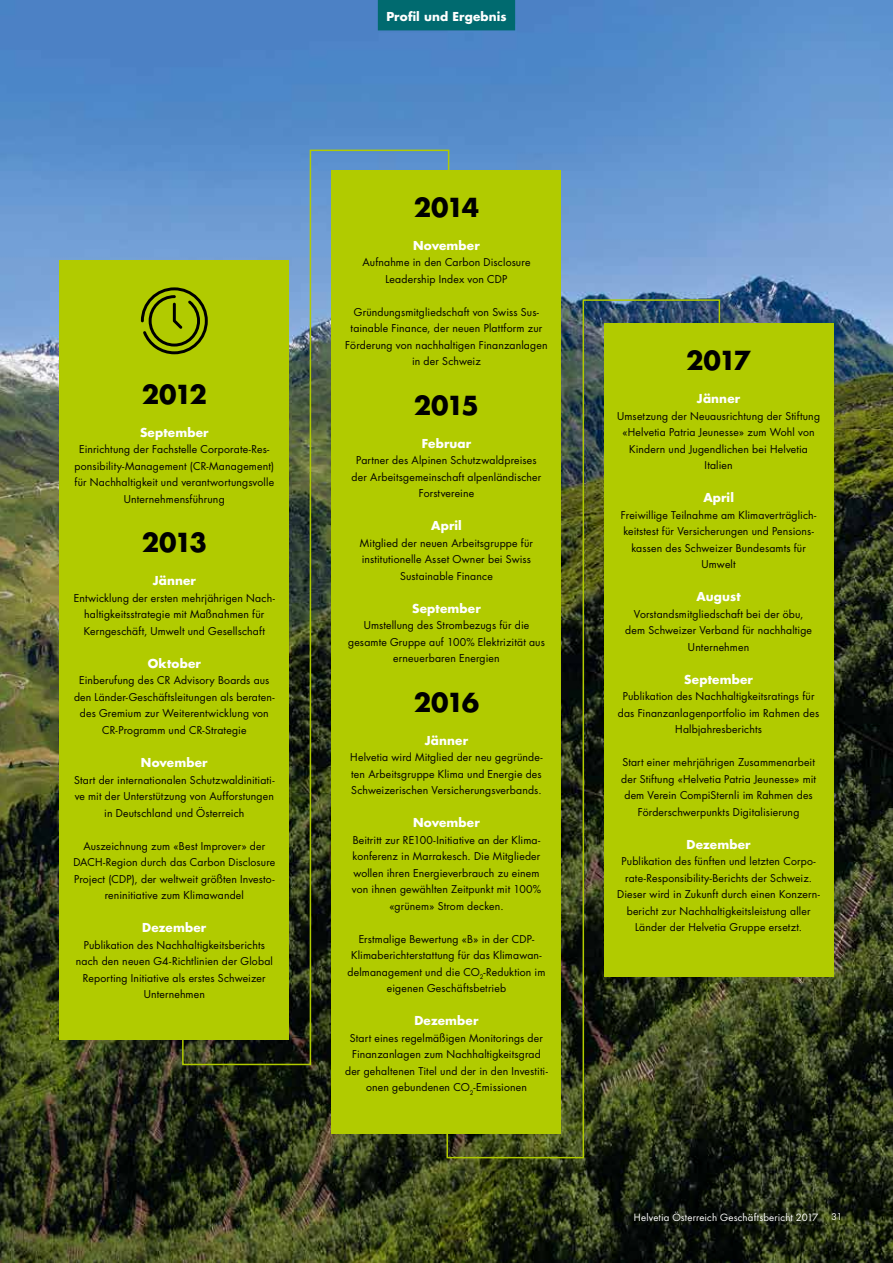
<style>
.page{position:relative;width:893px;height:1263px;background:#fff}
.page>*{position:absolute;margin:0;border:0;box-sizing:border-box;transform-origin:0 0}
.t1{font:700 25.5px "Futura Std";letter-spacing:-.085em;color:#000}
.t2{font:700 12px "Futura Std";letter-spacing:.015em;color:#fff}
.t3{font:10.5px/16.5px "Futura Std";letter-spacing:.015em;color:#000;text-align:center}
.t4{font:9.75px "Futura Std";letter-spacing:.015em;color:#fff}
.t5{font:9px "Futura Std";color:#fff}
</style>
<div class="page">
<img style="left:0;top:0;width:893px;height:1263px">
<svg style="left:181px;top:149px;width:269px;height:917px;background:#4c6465"></svg>
<img style="left:446px;top:299px;width:275px;height:860px">
<div style="left:604px;top:324px;width:229px;height:653px;background:#b1cb00"></div>
<div style="left:332px;top:170px;width:229px;height:963px;background:#b1cb00"></div>
<div style="left:60px;top:261px;width:229px;height:779px;background:#b1cb00"></div>
<svg style="left:141px;top:287px;width:67px;height:67px"></svg>
<div style="left:378px;top:0;width:137px;height:30px;background:#006a6f"></div>
<h1 class="t1" style="left:142px;top:377px;width:67px">2012</h1>
<p class="t2" style="left:140px;top:424px;width:70px">September</p>
<p class="t3" style="left:75px;top:441px;width:201px">Einrichtung der Fachstelle Corporate-Res&shy;ponsibility-Management (CR-Management) für Nachhaltigkeit und verantwortungsvolle Unternehmensführung</p>
<h1 class="t1" style="left:142px;top:526px;width:67px">2013</h1>
<p class="t2" style="left:153px;top:573px;width:45px">Jänner</p>
<p class="t3" style="left:74px;top:590px;width:203px">Entwicklung der ersten mehrjährigen Nach&shy;haltigkeitsstrategie mit Maßnahmen für<br>Kerngeschäft, Umwelt und Gesellschaft</p>
<p class="t2" style="left:148px;top:655px;width:55px">Oktober</p>
<p class="t3" style="left:74px;top:672px;width:202px">Einberufung des CR Advisory Boards aus den Länder-Geschäftsleitungen als beraten&shy;des Gremium zur Weiterentwicklung von CR-Programm und CR-Strategie</p>
<p class="t2" style="left:141px;top:754px;width:68px">November</p>
<p class="t3" style="left:74px;top:771px;width:202px">Start der internationalen Schutzwaldinitiati&shy;ve mit der Unterstützung von Aufforstungen in Deutschland und Österreich</p>
<p class="t3" style="left:73px;top:837px;width:203px">Auszeichnung zum «Best Improver» der DACH-Region durch das Carbon Disclosure Project (CDP), der weltweit größten Investo&shy;reninitiative zum Klimawandel</p>
<p class="t2" style="left:142px;top:919px;width:66px">Dezember</p>
<p class="t3" style="left:76px;top:936px;width:199px">Publikation des Nachhaltigkeitsberichts nach den neuen G4-Richtlinien der Global Reporting Initiative als erstes Schweizer Unternehmen</p>
<p class="t2" style="left:386px;top:8px;width:122px">Profil und Ergebnis</p>
<h1 class="t1" style="left:414px;top:190px;width:67px">2014</h1>
<p class="t2" style="left:413px;top:237px;width:68px">November</p>
<p class="t3" style="left:362px;top:254px;width:169px">Aufnahme in den Carbon Disclosure<br>Leadership Index von CDP</p>
<p class="t3" style="left:345px;top:304px;width:204px">Gründungsmitgliedschaft von Swiss Sus&shy;tainable Finance, der neuen Plattform zur Förderung von nachhaltigen Finanzanlagen in der Schweiz</p>
<h1 class="t1" style="left:414px;top:388px;width:67px">2015</h1>
<p class="t2" style="left:422px;top:435px;width:51px">Februar</p>
<p class="t3" style="left:352px;top:452px;width:191px">Partner des Alpinen Schutzwaldpreises der Arbeitsgemeinschaft alpenländischer<br>Forstvereine</p>
<p class="t2" style="left:431px;top:518px;width:32px">April</p>
<p class="t3" style="left:360px;top:535px;width:175px">Mitglied der neuen Arbeitsgruppe für institutionelle Asset Owner bei Swiss<br>Sustainable Finance</p>
<p class="t2" style="left:412px;top:600px;width:70px">September</p>
<p class="t3" style="left:348px;top:617px;width:198px">Umstellung des Strombezugs für die gesamte Gruppe auf 100% Elektrizität aus erneuerbaren Energien</p>
<h1 class="t1" style="left:414px;top:685px;width:67px">2016</h1>
<p class="t2" style="left:425px;top:732px;width:45px">Jänner</p>
<p class="t3" style="left:350px;top:749px;width:194px;text-align:justify">Helvetia wird Mitglied der neu gegründe&shy;ten Arbeitsgruppe Klima und Energie des Schweizerischen Versicherungsverbands.</p>
<p class="t2" style="left:413px;top:815px;width:68px">November</p>
<p class="t3" style="left:352px;top:832px;width:191px">Beitritt zur RE100-Initiative an der Klima&shy;konferenz in Marrakesch. Die Mitglieder wollen ihren Energieverbrauch zu einem von ihnen gewählten Zeitpunkt mit 100% «grünem» Strom decken.</p>
<p class="t3" style="left:347px;top:931px;width:199px">Erstmalige Bewertung «B» in der CDP-Klimaberichterstattung für das Klimawan&shy;delmanagement und die CO<sub>2</sub>-Reduktion im eigenen Geschäftsbetrieb</p>
<p class="t2" style="left:414px;top:1013px;width:66px">Dezember</p>
<p class="t3" style="left:345px;top:1030px;width:204px">Start eines regelmäßigen Monitorings der Finanzanlagen zum Nachhaltigkeitsgrad der gehaltenen Titel und der in den Investiti&shy;onen gebundenen CO<sub>2</sub>-Emissionen</p>
<h1 class="t1" style="left:686px;top:344px;width:66px">2017</h1>
<p class="t2" style="left:697px;top:391px;width:45px">Jänner</p>
<p class="t3" style="left:617px;top:408px;width:204px">Umsetzung der Neuausrichtung der Stiftung «Helvetia Patria Jeunesse» zum Wohl von<br>Kindern und Jugendlichen bei Helvetia<br>Italien</p>
<p class="t2" style="left:703px;top:490px;width:32px">April</p>
<p class="t3" style="left:621px;top:507px;width:197px">Freiwillige Teilnahme am Klimaverträglich&shy;keitstest für Versicherungen und Pensions&shy;kassen des Schweizer Bundesamts für Umwelt</p>
<p class="t2" style="left:697px;top:589px;width:46px">August</p>
<p class="t3" style="left:625px;top:606px;width:188px">Vorstandsmitgliedschaft bei der öbu, dem Schweizer Verband für nachhaltige<br>Unternehmen</p>
<p class="t2" style="left:684px;top:671px;width:70px">September</p>
<p class="t3" style="left:618px;top:688px;width:203px">Publikation des Nachhaltigkeitsratings für das Finanzanlagenportfolio im Rahmen des<br>Halbjahresberichts</p>
<p class="t3" style="left:621px;top:754px;width:196px">Start einer mehrjährigen Zusammenarbeit der Stiftung «Helvetia Patria Jeunesse» mit dem Verein CompiSternli im Rahmen des Förderschwerpunkts Digitalisierung</p>
<p class="t2" style="left:687px;top:836px;width:66px">Dezember</p>
<p class="t3" style="left:617px;top:853px;width:204px">Publikation des fünften und letzten Corpo&shy;rate-Responsibility-Berichts der Schweiz.<br>Dieser wird in Zukunft durch einen Konzern&shy;bericht zur Nachhaltigkeitsleistung aller Länder der Helvetia Gruppe ersetzt.</p>
<p class="t4" style="left:634px;top:1211px;width:186px">Helvetia Österreich Geschäftsbericht 2017</p>
<p class="t5" style="left:831px;top:1211px;width:13px">31</p>
</div>
